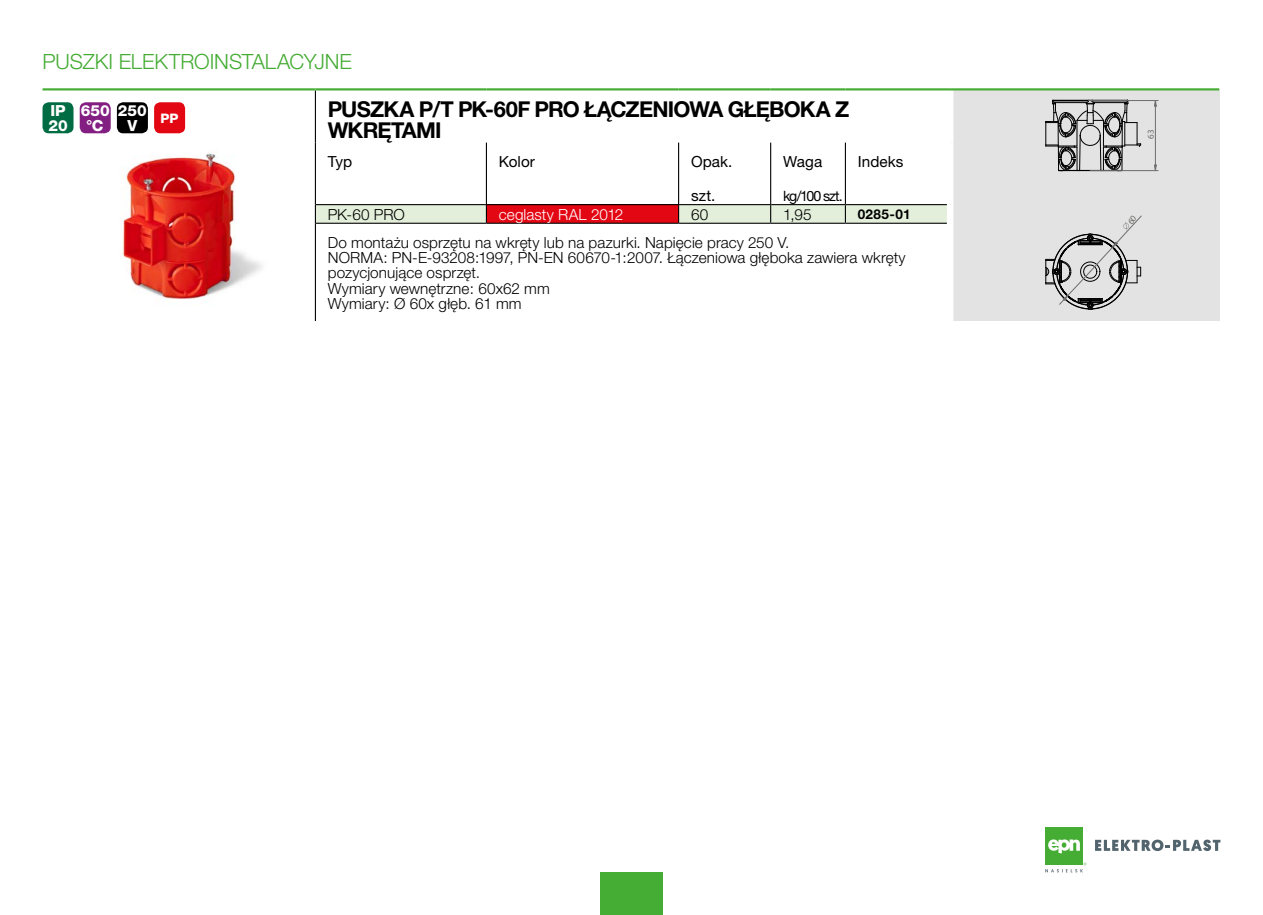
<style>
.page{position:relative;width:1263px;height:915px;background:#fff}
.page>*{position:absolute;margin:0;border:0;box-sizing:border-box;transform-origin:0 0}
.Normalny{font:700 21.9px/21.9px "Helvetica Neue CE";letter-spacing:-.035em;color:#000}
.t1{font:300 21px "Helvetica Neue CE";letter-spacing:-.005em;color:#45ac34}
.Normalny-2{font:300 15.3px/15.3px "Helvetica Neue CE";letter-spacing:.005em;color:#000}
.t2{font:15.3px "Helvetica Neue CE";letter-spacing:.005em;color:#000}
.Normalny-3{font:300 15.3px "Helvetica Neue CE";letter-spacing:.005em;color:#fff}
.Normalny-4{font:800 15.3px "Helvetica Neue CE";color:#fff}
.Normalny-5{font:15.3px "Geometric 231 Hv EU";color:#fff}
.t3{font:14.25px "Helvetica Neue CE";letter-spacing:-.065em;color:#000}
.INDEX-P{font:700 13.5px "Helvetica Neue CE";letter-spacing:.025em;color:#000}
.Normalny-6{font:800 13.05px "Helvetica Neue CE";color:#fff}
.t4{font:9px "Myriad Pro";color:#7c7c7b}
.s1{font-family:"Helvetica Neue CE";font-weight:800}
</style>
<div class="page">
<div style="left:600px;top:872px;width:63px;height:42px;background:#45ac34"></div>
<div style="left:1045px;top:827px;width:38px;height:38px;background:#45ac34"></div>
<svg style="left:1048px;top:839px;width:32px;height:14px"></svg>
<svg style="left:1095px;top:839px;width:125px;height:11px"></svg>
<svg style="left:1045px;top:862px;width:41px;height:10px"></svg>
<div style="left:950px;top:89px;width:269px;height:232px;background:#e3e3e3"></div>
<hr style="left:315px;top:90px;width:1px;height:52px;background:#000">
<svg style="left:315px;top:142px;width:632px;height:81px"></svg>
<hr style="left:315px;top:223px;width:1px;height:98px;background:#000">
<div style="left:947px;top:90px;width:6px;height:52px;background:#fff"></div>
<div style="left:947px;top:142px;width:6px;height:62px;background:#fff"></div>
<div style="left:947px;top:204px;width:6px;height:19px;background:#fff"></div>
<div style="left:947px;top:223px;width:6px;height:98px;background:#fff"></div>
<hr style="left:486px;top:142px;width:1px;height:62px;background:#000">
<hr style="left:845px;top:142px;width:1px;height:62px;background:#000">
<hr style="left:316px;top:204px;width:171px;height:1px;background:#000">
<hr style="left:771px;top:204px;width:74px;height:1px;background:#000">
<hr style="left:845px;top:204px;width:102px;height:1px;background:#000">
<hr style="left:316px;top:223px;width:170px;height:1px;background:#000">
<hr style="left:486px;top:223px;width:193px;height:1px;background:#000">
<hr style="left:679px;top:223px;width:92px;height:1px;background:#000">
<hr style="left:771px;top:223px;width:74px;height:1px;background:#000">
<hr style="left:845px;top:223px;width:102px;height:1px;background:#000">
<hr style="left:678px;top:142px;width:1px;height:62px;background:#000">
<hr style="left:770px;top:142px;width:1px;height:62px;background:#000">
<hr style="left:678px;top:204px;width:93px;height:1px;background:#000">
<hr style="left:487px;top:204px;width:191px;height:1px;background:#000">
<hr style="left:43px;top:88px;width:272px;height:2px;background:#45ac34">
<hr style="left:315px;top:88px;width:171px;height:2px;background:#45ac34">
<hr style="left:486px;top:88px;width:193px;height:2px;background:#45ac34">
<hr style="left:679px;top:88px;width:92px;height:2px;background:#45ac34">
<hr style="left:771px;top:88px;width:74px;height:2px;background:#45ac34">
<hr style="left:845px;top:88px;width:105px;height:2px;background:#45ac34">
<hr style="left:950px;top:88px;width:269px;height:2px;background:#45ac34">
<img style="left:85px;top:132px;width:177px;height:168px">
<svg style="left:1045px;top:100px;width:96px;height:71px"></svg>
<svg style="left:1154px;top:164px;width:3px;height:8px"></svg>
<hr style="left:1090px;top:170px;width:68px;height:1px;background:#7c7c7b">
<hr style="left:1088px;top:100px;width:70px;height:1px;background:#7c7c7b">
<hr style="left:1155px;top:100px;width:1px;height:70px;background:#7c7c7b">
<div style="left:43px;top:102px;width:31px;height:31px;background:#006c43;border-radius:6px"></div>
<div style="left:80px;top:102px;width:31px;height:31px;background:#831f82;border-radius:6px"></div>
<div style="left:117px;top:102px;width:31px;height:31px;background:#000;border-radius:6px"></div>
<div style="left:154px;top:102px;width:31px;height:31px;background:#e30613;border-radius:6px"></div>
<svg style="left:1045px;top:215px;width:97px;height:94px"></svg>
<h2 class="t1" style="left:43px;top:49px;width:311px">PUSZKI ELEKTROINSTALACYJNE</h2>
<p class="Normalny" style="left:328px;top:98px;width:523px">PUSZKA P/T PK-60F PRO ŁĄCZENIOWA GŁĘBOKA Z<br>WKRĘTAMI</p>
<p class="Normalny-4" style="left:50px;top:101px;width:17px">IP</p>
<p class="Normalny-4" style="left:48px;top:117px;width:21px">20</p>
<p class="Normalny-4" style="left:81px;top:101px;width:30px">650</p>
<p class="Normalny-5" style="left:87px;top:116px;width:18px">°<span class="s1">C</span></p>
<p class="Normalny-4" style="left:118px;top:101px;width:30px">250</p>
<p class="Normalny-4" style="left:127px;top:117px;width:11px">V</p>
<p class="Normalny-6" style="left:161px;top:110px;width:19px">PP</p>
<p class="t2" style="left:328px;top:152px;width:26px">Typ</p>
<p class="t2" style="left:499px;top:152px;width:38px">Kolor</p>
<p class="t2" style="left:691px;top:152px;width:43px">Opak.</p>
<p class="t2" style="left:691px;top:186px;width:26px">szt.</p>
<p class="t2" style="left:783px;top:152px;width:41px">Waga</p>
<p class="t3" style="left:783px;top:187px;width:61px">kg/100 szt.</p>
<p class="t2" style="left:858px;top:152px;width:47px">Indeks</p>
<p class="Normalny-2" style="left:328px;top:207px;width:79px">PK-60 PRO</p>
<p class="Normalny-3" style="left:499px;top:205px;width:126px">ceglasty RAL 2012</p>
<p class="Normalny-2" style="left:691px;top:207px;width:19px">60</p>
<p class="Normalny-2" style="left:783px;top:207px;width:30px">1,95</p>
<p class="INDEX-P" style="left:858px;top:206px;width:54px">0285-01</p>
<p class="Normalny-2" style="left:328px;top:234px;width:579px">Do montażu osprzętu na wkręty lub na pazurki. Napięcie pracy 250 V.<br>NORMA: PN-E-93208:1997, PN-EN 60670-1:2007. Łączeniowa głęboka zawiera wkręty pozycjonujące osprzęt.<br>Wymiary wewnętrzne: 60x62 mm<br>Wymiary: Ø 60x głęb. 61 mm</p>
<p class="t4" style="left:1145px;top:139px;width:11px;rotate:-90deg">63</p>
</div>
